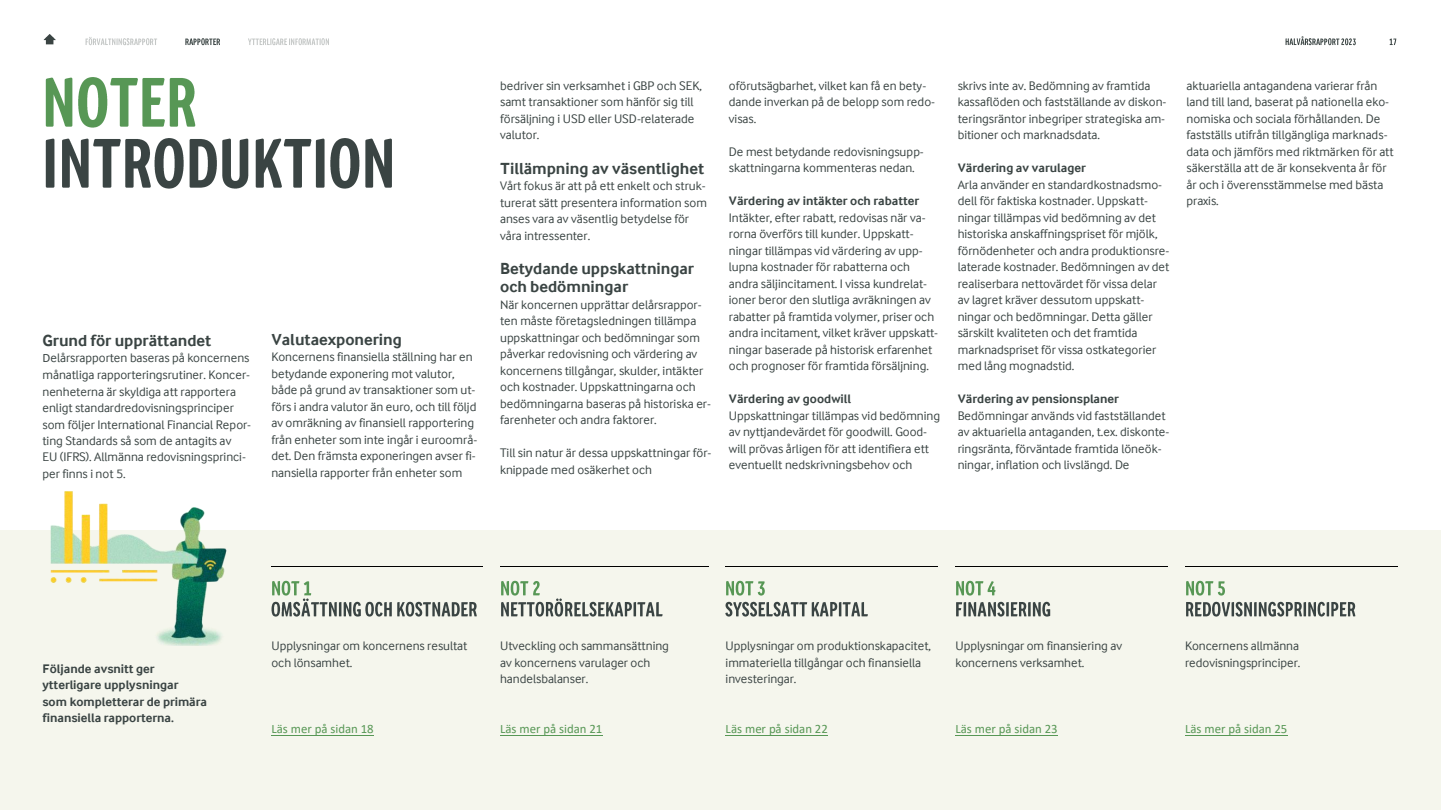
<style>
.page{position:relative;width:1441px;height:810px;background:#fff}
.page>*{position:absolute;margin:0;border:0;box-sizing:border-box;transform-origin:0 0}
.t1{font:700 16.5px/18px "Arla Inter Face W";color:#3a4443}
.t2{font:12.75px/16.5px "Arla Inter Face W";color:#3a4443}
.t3{font:700 12.75px/16.5px "Arla Inter Face W";letter-spacing:-.005em;color:#3a4443}
.t4{font:12.75px "Calibri";color:#579755}
.s1{font-family:"Calibri"}
</style>
<div class="page">
<img style="left:85px;top:37px;width:72px;height:9px">
<img style="left:185px;top:38px;width:35px;height:8px">
<img style="left:248px;top:38px;width:81px;height:8px">
<img style="left:1285px;top:37px;width:71px;height:9px">
<svg style="left:1389px;top:38px;width:8px;height:7px"></svg>
<div style="left:46px;top:38px;width:7px;height:6px;background:#3a4443"></div>
<svg style="left:43px;top:34px;width:13px;height:6px"></svg>
<img style="left:45px;top:77px;width:150px;height:45px">
<img style="left:45px;top:122px;width:347px;height:67px">
<div style="left:0;top:531px;width:1440px;height:279px;background:#f5f6ed"></div>
<img style="left:43px;top:491px;width:201px;height:154px">
<hr style="left:271px;top:566px;width:212px;height:1px;background:#000">
<hr style="left:500px;top:566px;width:208px;height:1px;background:#000">
<hr style="left:725px;top:566px;width:213px;height:1px;background:#000">
<hr style="left:955px;top:566px;width:213px;height:1px;background:#000">
<hr style="left:1185px;top:566px;width:212px;height:1px;background:#000">
<img style="left:271px;top:578px;width:48px;height:19px">
<img style="left:271px;top:597px;width:212px;height:24px">
<img style="left:500px;top:578px;width:48px;height:19px">
<img style="left:500px;top:597px;width:173px;height:24px">
<img style="left:725px;top:578px;width:48px;height:19px">
<img style="left:725px;top:597px;width:150px;height:24px">
<img style="left:955px;top:578px;width:48px;height:19px">
<img style="left:955px;top:597px;width:103px;height:24px">
<img style="left:1185px;top:578px;width:48px;height:19px">
<img style="left:1185px;top:597px;width:178px;height:24px">
<hr style="left:271px;top:735px;width:102px;height:1px;background:#579755">
<hr style="left:500px;top:735px;width:102px;height:1px;background:#579755">
<hr style="left:725px;top:735px;width:102px;height:1px;background:#579755">
<hr style="left:955px;top:735px;width:102px;height:1px;background:#579755">
<hr style="left:1185px;top:735px;width:102px;height:1px;background:#579755">
<h2 class="t1" style="left:42px;top:330px;width:170px">Grund för upprättandet</h2>
<p class="t2" style="left:42px;top:349px;width:210px"><span class="s1">D</span>elårsrapporten baseras på koncernens månatliga rapporteringsrutiner. Koncer&shy;nenheterna är skyldiga att rapportera enligt standardredovisningsprinciper som följer International Financial Repor&shy;ting Standards så som de antagits av<br>EU (IFRS). Allmänna redovisningsprinci&shy;per finns i not 5.</p>
<h2 class="t1" style="left:271px;top:329px;width:132px">Valutaexponering</h2>
<p class="t2" style="left:271px;top:348px;width:207px">Koncernens finansiella ställning har en betydande exponering mot valutor, både på grund av transaktioner som ut&shy;förs i andra valutor än euro, och till följd av omräkning av finansiell rapportering från enheter som inte ingår i euroområ&shy;det. Den främsta exponeringen avser fi&shy;nansiella rapporter från enheter som</p>
<p class="t2" style="left:500px;top:77px;width:203px">bedriver sin verksamhet i GBP och SEK, samt transaktioner som hänför sig till försäljning i USD eller USD-relaterade valutor.</p>
<h2 class="t1" style="left:500px;top:158px;width:205px">Tillämpning av väsentlighet</h2>
<p class="t2" style="left:500px;top:177px;width:208px">Vårt fokus är att på ett enkelt och struk&shy;turerat sätt presentera information som anses vara av väsentlig betydelse för våra intressenter.</p>
<h2 class="t1" style="left:500px;top:259px;width:195px">Betydande uppskattningar och bedömningar</h2>
<p class="t2" style="left:500px;top:296px;width:212px">När koncernen upprättar delårsrappor&shy;ten måste företagsledningen tillämpa uppskattningar och bedömningar som påverkar redovisning och värdering av koncernens tillgångar, skulder, intäkter och kostnader. Uppskattningarna och bedömningarna baseras på historiska er&shy;farenheter och andra faktorer.</p>
<p class="t2" style="left:500px;top:444px;width:213px">Till sin natur är dessa uppskattningar för&shy;knippade med osäkerhet och</p>
<p class="t2" style="left:729px;top:77px;width:208px">oförutsägbarhet, vilket kan få en bety&shy;dande inverkan på de belopp som redo&shy;visas.</p>
<p class="t2" style="left:729px;top:143px;width:196px">De mest betydande redovisningsupp&shy;skattningarna kommenteras nedan.</p>
<h3 class="t3" style="left:729px;top:192px;width:192px">Värdering av intäkter och rabatter</h3>
<p class="t2" style="left:729px;top:209px;width:211px">Intäkter, efter rabatt, redovisas när va&shy;rorna överförs till kunder. Uppskatt&shy;ningar tillämpas vid värdering av upp&shy;lupna kostnader för rabatterna och andra säljincitament. I vissa kundrelat&shy;ioner beror den slutliga avräkningen av rabatter på framtida volymer, priser och andra incitament, vilket kräver uppskatt&shy;ningar baserade på historisk erfarenhet och prognoser för framtida försäljning.</p>
<h3 class="t3" style="left:729px;top:390px;width:124px">Värdering av goodwill</h3>
<p class="t2" style="left:729px;top:407px;width:213px">Uppskattningar tillämpas vid bedömning av nyttjandevärdet för goodwill. Good&shy;will prövas årligen för att identifiera ett eventuellt nedskrivningsbehov och</p>
<p class="t2" style="left:957px;top:77px;width:210px">skrivs inte av. Bedömning av framtida kassaflöden och fastställande av diskon&shy;teringsräntor inbegriper strategiska am&shy;bitioner och marknadsdata.</p>
<h3 class="t3" style="left:957px;top:159px;width:129px">Värdering av varulager</h3>
<p class="t2" style="left:957px;top:176px;width:213px">Arla använder en standardkostnadsmo&shy;dell för faktiska kostnader. Uppskatt&shy;ningar tillämpas vid bedömning av det historiska anskaffningspriset för mjölk, förnödenheter och andra produktionsre&shy;laterade kostnader. Bedömningen av det realiserbara nettovärdet för vissa delar av lagret kräver dessutom uppskatt&shy;ningar och bedömningar. Detta gäller särskilt kvaliteten och det framtida marknadspriset för vissa ostkategorier med lång mognadstid.</p>
<h3 class="t3" style="left:957px;top:390px;width:163px">Värdering av pensionsplaner</h3>
<p class="t2" style="left:957px;top:407px;width:213px">Bedömningar används vid fastställandet av aktuariella antaganden, t.ex. diskonte&shy;ringsränta, förväntade framtida löneök&shy;ningar, inflation och livslängd. De</p>
<p class="t2" style="left:1186px;top:77px;width:208px">aktuariella antagandena varierar från land till land, baserat på nationella eko&shy;nomiska och sociala förhållanden. De fastställs utifrån tillgängliga marknads&shy;data och jämförs med riktmärken för att säkerställa att de är konsekventa år för år och i överensstämmelse med bästa praxis.</p>
<p class="t3" style="left:42px;top:660px;width:166px">Följande avsnitt ger ytterligare upplysningar<br>som kompletterar de primära finansiella rapporterna.</p>
<p class="t2" style="left:271px;top:637px;width:197px">Upplysningar om koncernens resultat och lönsamhet.</p>
<p class="t2" style="left:500px;top:637px;width:170px">Utveckling och sammansättning av koncernens varulager och handelsbalanser.</p>
<p class="t2" style="left:725px;top:637px;width:207px">Upplysningar om produktionskapacitet, immateriella tillgångar och finansiella investeringar.</p>
<p class="t2" style="left:955px;top:637px;width:168px">Upplysningar om finansiering av koncernens verksamhet.</p>
<p class="t2" style="left:1185px;top:637px;width:117px">Koncernens allmänna redovisningsprinciper.</p>
<p class="t4" style="left:271px;top:724px;width:104px">Läs mer på sidan 18</p>
<p class="t4" style="left:500px;top:724px;width:104px">Läs mer på sidan 21</p>
<p class="t4" style="left:725px;top:724px;width:104px">Läs mer på sidan 22</p>
<p class="t4" style="left:955px;top:724px;width:104px">Läs mer på sidan 23</p>
<p class="t4" style="left:1185px;top:724px;width:104px">Läs mer på sidan 25</p>
</div>
